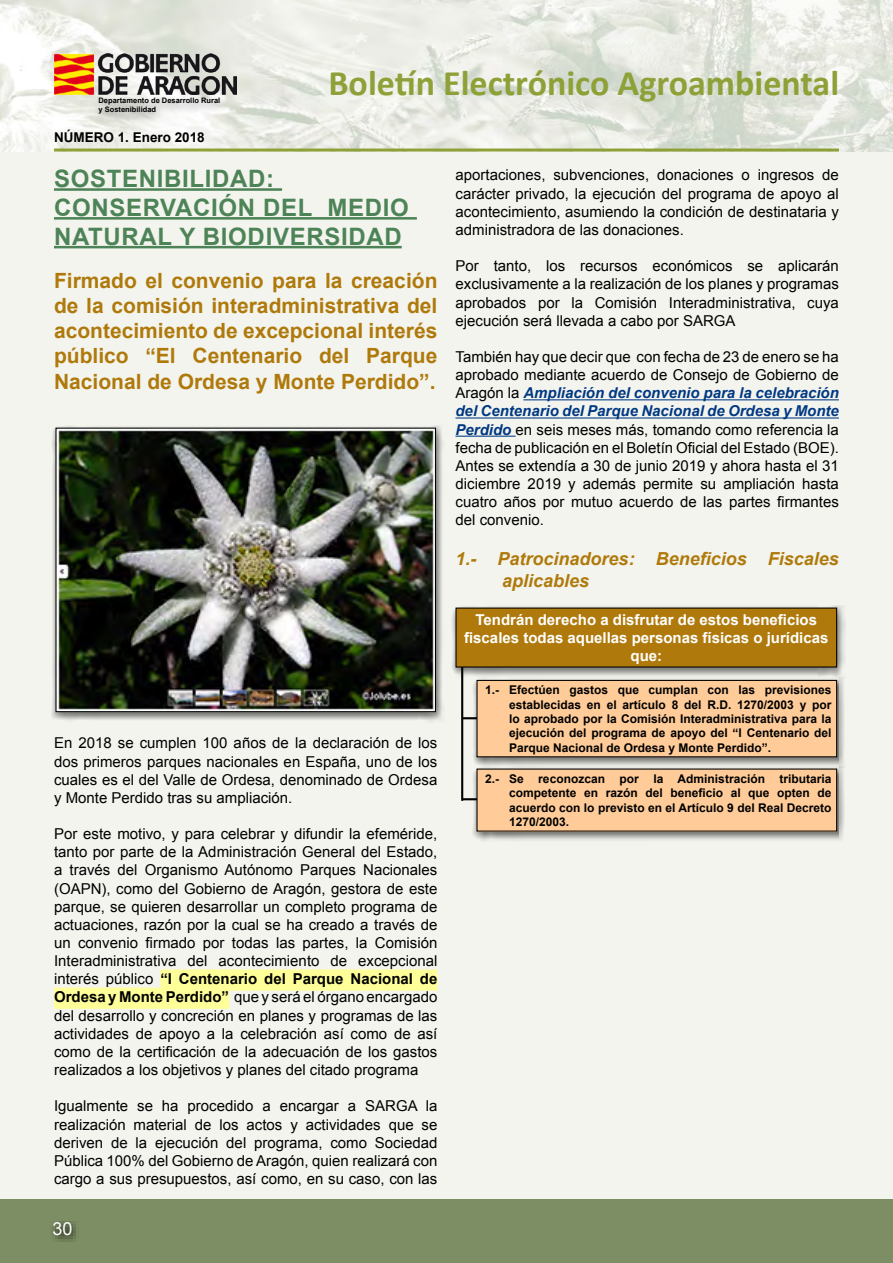
<style>
.page{position:relative;width:893px;height:1263px;background:#fff}
.page>*{position:absolute;margin:0;border:0;box-sizing:border-box;transform-origin:0 0}
.t1{font:700 36px "Calibri";color:#8ea138}
.t2{font:700 24px/28.8px "Arial";letter-spacing:.03em;color:#4d8457}
.t3{font:700 21px/25.2px "Arial";color:#af7a0b;text-align:justify}
.t4{font:italic 700 18px/21.6px "Arial";color:#af7a0b}
.t5{font:18px "Arial";color:#fff}
.t6{font:15px/18.1px "Arial";color:#000;text-align:justify}
.t7{font:700 15px/18px "Arial";color:#fff;text-align:center}
.t8{font:700 13.5px "Arial";color:#000}
.t9{font:700 12px/14.4px "Arial";color:#000;text-align:justify}
.t10{font:700 7.5px/9px "Arial";color:#000}
.s1{font-weight:700}
.s2{font-weight:700;font-style:italic;color:#003882}
</style>
<div class="page">
<div style="left:0;top:0;width:893px;height:1199px;background:#f4f4ef"></div>
<img style="left:0;top:0;width:893px;height:152px">
<div style="left:93px;top:93px;width:137px;height:32px;background:#000;opacity:.5"></div>
<img style="left:54px;top:54px;width:182px;height:41px">
<div style="left:0;top:1200px;width:893px;height:63px;background:#7d8e64"></div>
<svg style="left:50px;top:1220px;width:28px;height:22px"></svg>
<hr style="left:54px;top:149px;width:785px;height:3px;background:#8ea138">
<hr style="left:54px;top:188px;width:228px;height:3px;background:#4d8457">
<hr style="left:54px;top:217px;width:363px;height:3px;background:#4d8457">
<hr style="left:54px;top:246px;width:348px;height:2px;background:#4d8457">
<div style="left:160px;top:969px;width:277px;height:22px;background:#ff9"></div>
<div style="left:54px;top:987px;width:175px;height:22px;background:#ff9"></div>
<div style="left:51px;top:425px;width:394px;height:298px;background:#000;opacity:.5"></div>
<img style="left:57px;top:430px;width:377px;height:280px">
<div style="left:55px;top:428px;width:381px;height:284px;border:1px solid #000"></div>
<hr style="left:523px;top:399px;width:316px;height:1px;background:#003882">
<hr style="left:455px;top:417px;width:384px;height:1px;background:#003882">
<hr style="left:455px;top:436px;width:61px;height:1px;background:#003882">
<hr style="left:462px;top:798px;width:20px;height:2px;background:#000">
<svg style="left:463px;top:717px;width:9px;height:2px"></svg>
<hr style="left:461px;top:660px;width:2px;height:141px;background:#000">
<div style="left:451px;top:605px;width:395px;height:73px;background:#000;opacity:.5"></div>
<div style="left:456px;top:608px;width:381px;height:59px;background:#af7a0b"></div>
<div style="left:472px;top:677px;width:374px;height:90px;background:#000;opacity:.5"></div>
<div style="left:477px;top:680px;width:360px;height:77px;background:#fc9"></div>
<div style="left:476px;top:680px;width:361px;height:77px;border:1px solid #000"></div>
<div style="left:472px;top:766px;width:374px;height:76px;background:#000;opacity:.5"></div>
<div style="left:477px;top:769px;width:360px;height:62px;background:#fc9"></div>
<p class="t10" style="left:99px;top:96px;width:123px">Departamento de Desarrollo Rural y Sostenibilidad</p>
<p class="t8" style="left:54px;top:129px;width:152px">NÚMERO 1. Enero 2018</p>
<h1 class="t1" style="left:328px;top:60px;width:512px">Boletín Electrónico Agroambiental</h1>
<h2 class="t2" style="left:54px;top:165px;width:356px">SOSTENIBILIDAD:<br>CONSERVACIÓN DEL MEDIO<br>NATURAL Y BIODIVERSIDAD</h2>
<h3 class="t3" style="left:54px;top:268px;width:385px">Firmado el convenio para la creación de la comisión interadministrativa del acontecimiento de excepcional interés público “El Centenario del Parque Nacional de Ordesa y Monte Perdido”.</h3>
<p class="t6" style="left:54px;top:734px;width:385px">En 2018 se cumplen 100 años de la declaración de los dos primeros parques nacionales en España, uno de los cuales es el del Valle de Ordesa, denominado de Ordesa y Monte Perdido tras su ampliación.</p>
<p class="t6" style="left:54px;top:825px;width:385px">Por este motivo, y para celebrar y difundir la efeméride, tanto por parte de la Administración General del Estado, a través del Organismo Autónomo Parques Nacionales (OAPN), como del Gobierno de Aragón, gestora de este parque, se quieren desarrollar un completo programa de actuaciones, razón por la cual se ha creado a través de un convenio firmado por todas las partes, la Comisión Interadministrativa del acontecimiento de excepcional interés público <span class="s1">“I Centenario del Parque Nacional de Ordesa y Monte Perdido”</span> que y será el órgano encargado del desarrollo y concreción en planes y programas de las actividades de apoyo a la celebración así como de así como de la certificación de la adecuación de los gastos realizados a los objetivos y planes del citado programa</p>
<p class="t6" style="left:54px;top:1097px;width:385px">Igualmente se ha procedido a encargar a SARGA la realización material de los actos y actividades que se deriven de la ejecución del programa, como Sociedad Pública 100% del Gobierno de Aragón, quien realizará con cargo a sus presupuestos, así como, en su caso, con las</p>
<p class="t5" style="left:53px;top:1217px;width:22px">30</p>
<p class="t6" style="left:455px;top:166px;width:385px">aportaciones, subvenciones, donaciones o ingresos de carácter privado, la ejecución del programa de apoyo al acontecimiento, asumiendo la condición de destinataria y administradora de las donaciones.</p>
<p class="t6" style="left:455px;top:257px;width:385px">Por tanto, los recursos económicos se aplicarán exclusivamente a la realización de los planes y programas aprobados por la Comisión Interadministrativa, cuya ejecución será llevada a cabo por SARGA</p>
<p class="t6" style="left:455px;top:348px;width:385px">También hay que decir que con fecha de 23 de enero se ha aprobado mediante acuerdo de Consejo de Gobierno de Aragón la <span class="s2">Ampliación del convenio para la celebración del Centenario del Parque Nacional de Ordesa y Monte Perdido</span> en seis meses más, tomando como referencia la fecha de publicación en el Boletín Oficial del Estado (BOE).<br>Antes se extendía a 30 de junio 2019 y ahora hasta el 31 diciembre 2019 y además permite su ampliación hasta cuatro años por mutuo acuerdo de las partes firmantes del convenio.</p>
<p class="t4" style="left:502px;top:548px;width:338px;text-indent:-46px">1.- Patrocinadores: Beneficios Fiscales aplicables</p>
<p class="t7" style="left:464px;top:611px;width:366px">Tendrán derecho a disfrutar de estos beneficios fiscales todas aquellas personas físicas o jurídicas que:</p>
<p class="t9" style="left:509px;top:683px;width:324px;text-indent:-24px">1.- Efectúen gastos que cumplan con las previsiones establecidas en el artículo 8 del R.D. 1270/2003 y por lo aprobado por la Comisión Interadministrativa para la ejecución del programa de apoyo del “I Centenario del Parque Nacional de Ordesa y Monte Perdido”.</p>
<p class="t9" style="left:509px;top:772px;width:324px;text-indent:-24px">2.- Se reconozcan por la Administración tributaria competente en razón del beneficio al que opten de acuerdo con lo previsto en el Artículo 9 del Real Decreto 1270/2003.</p>
</div>
